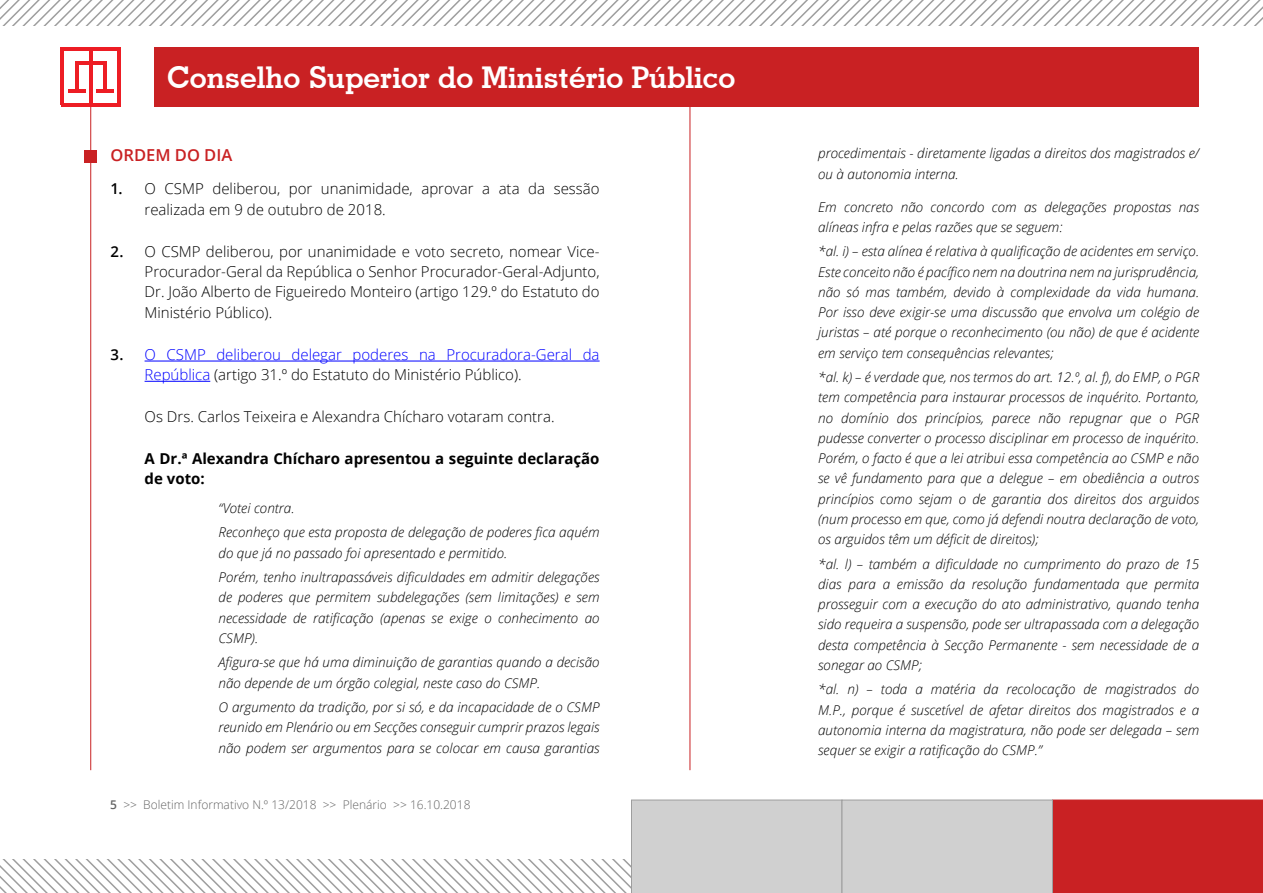
<style>
.page{position:relative;width:1263px;height:893px;background:#fff}
.page>*{position:absolute;margin:0;border:0;box-sizing:border-box;transform-origin:0 0}
.t1{font:700 30px "Geometric Slab 703 BT";color:#fff}
.titulo_texto_maiuscu{font:600 16.5px "Open Sans";color:#c92123}
.texto_miolo_fim{font:300 15px/20.2px "Open Sans";color:#000}
.texto_miolo_fim-2{font:300 15px/20.2px "Open Sans";color:#00f}
.declaracao_de_voto_t{font:700 15px/20.2px "Open Sans";color:#000}
.declaracao_de_voto{font:italic 300 13.5px/20.2px "Open Sans";color:#000;text-align:justify}
.Declaracao_de_voto_f{font:italic 300 13.5px/20.2px "Open Sans";color:#000;text-align:justify}
.t2{font:300 12px "Open Sans";color:#646464}
.s1{font-weight:600}
.s2{font-weight:600;color:#000}
.s3{color:#000}
</style>
<div class="page">
<svg style="left:0;top:800px;width:1263px;height:93px"></svg>
<div style="left:154px;top:47px;width:1045px;height:60px;background:#c92123"></div>
<hr style="left:90px;top:104px;width:1px;height:666px;background:#c92123">
<hr style="left:75px;top:61px;width:3px;height:31px;background:#ed1d24">
<hr style="left:61px;top:47px;width:3px;height:58px;background:#ed1d24">
<hr style="left:117px;top:49px;width:3px;height:56px;background:#ed1d24">
<hr style="left:61px;top:103px;width:59px;height:4px;background:#ed1d24">
<hr style="left:61px;top:47px;width:59px;height:4px;background:#ed1d24">
<hr style="left:89px;top:48px;width:3px;height:56px;background:#ed1d24">
<hr style="left:68px;top:89px;width:17px;height:4px;background:#ed1d24">
<hr style="left:103px;top:61px;width:3px;height:31px;background:#ed1d24">
<hr style="left:75px;top:61px;width:31px;height:4px;background:#ed1d24">
<hr style="left:96px;top:89px;width:18px;height:4px;background:#ed1d24">
<hr style="left:690px;top:104px;width:1px;height:666px;background:#c92123">
<svg style="left:0;top:0;width:1263px;height:26px"></svg>
<hr style="left:145px;top:361px;width:455px;height:1px;background:#00f">
<hr style="left:145px;top:381px;width:65px;height:1px;background:#00f">
<div style="left:84px;top:150px;width:13px;height:13px;background:#c92123"></div>
<h1 class="t1" style="left:167px;top:60px;width:570px">Conselho Superior do Ministério Público</h1>
<p class="titulo_texto_maiuscu" style="left:111px;top:143px;width:123px">ORDEM DO DIA</p>
<p class="texto_miolo_fim" style="left:145px;top:178px;width:456px;text-indent:-34px"><span class="s1">1.</span> O CSMP deliberou, por unanimidade, aprovar a ata da sessão realizada em 9 de outubro de 2018.</p>
<p class="texto_miolo_fim" style="left:145px;top:241px;width:456px;text-align:justify;text-indent:-34px"><span class="s1">2.</span> O CSMP deliberou, por unanimidade e voto secreto, nomear Vice-Procurador-Geral da República o Senhor Procurador-Geral-Adjunto, Dr. João Alberto de Figueiredo Monteiro (artigo 129.º do Estatuto do Ministério Público).</p>
<p class="texto_miolo_fim-2" style="left:145px;top:344px;width:456px;text-indent:-34px"><span class="s2">3.</span> O CSMP deliberou delegar poderes na Procuradora-Geral da<br>República <span class="s3">(artigo 31.º do Estatuto do Ministério Público).</span></p>
<p class="texto_miolo_fim" style="left:145px;top:406px;width:411px">Os Drs. Carlos Teixeira e Alexandra Chícharo votaram contra.</p>
<p class="declaracao_de_voto_t" style="left:145px;top:448px;width:456px">A Dr.ª Alexandra Chícharo apresentou a seguinte declaração de voto:</p>
<p class="declaracao_de_voto" style="left:219px;top:497px;width:77px">“Votei contra.</p>
<p class="declaracao_de_voto" style="left:219px;top:522px;width:382px">Reconheço que esta proposta de delegação de poderes fica aquém do que já no passado foi apresentado e permitido.</p>
<p class="declaracao_de_voto" style="left:219px;top:567px;width:382px">Porém, tenho inultrapassáveis dificuldades em admitir delegações de poderes que permitem subdelegações (sem limitações) e sem necessidade de ratificação (apenas se exige o conhecimento ao CSMP).</p>
<p class="declaracao_de_voto" style="left:219px;top:652px;width:382px">Afigura-se que há uma diminuição de garantias quando a decisão não depende de um órgão colegial, neste caso do CSMP.</p>
<p class="declaracao_de_voto" style="left:219px;top:697px;width:382px">O argumento da tradição, por si só, e da incapacidade de o CSMP reunido em Plenário ou em Secções conseguir cumprir prazos legais não podem ser argumentos para se colocar em causa garantias</p>
<p class="t2" style="left:110px;top:796px;width:362px"><span class="s1">5</span> &gt;&gt; Boletim Informativo N.º 13/2018 &gt;&gt; Plenário &gt;&gt; 16.10.2018</p>
<p class="declaracao_de_voto" style="left:818px;top:143px;width:382px">procedimentais - diretamente ligadas a direitos dos magistrados e/ ou à autonomia interna.</p>
<p class="declaracao_de_voto" style="left:818px;top:196px;width:382px">Em concreto não concordo com as delegações propostas nas alíneas infra e pelas razões que se seguem:</p>
<p class="declaracao_de_voto" style="left:818px;top:241px;width:382px">*al. i) – esta alínea é relativa à qualificação de acidentes em serviço.<br>Este conceito não é pacífico nem na doutrina nem na jurisprudência, não só mas também, devido à complexidade da vida humana.<br>Por isso deve exigir-se uma discussão que envolva um colégio de juristas – até porque o reconhecimento (ou não) de que é acidente em serviço tem consequências relevantes;</p>
<p class="declaracao_de_voto" style="left:818px;top:367px;width:382px">*al. k) – é verdade que, nos termos do art. 12.º, al. f), do EMP, o PGR tem competência para instaurar processos de inquérito. Portanto, no domínio dos princípios, parece não repugnar que o PGR pudesse converter o processo disciplinar em processo de inquérito.<br>Porém, o facto é que a lei atribui essa competência ao CSMP e não se vê fundamento para que a delegue – em obediência a outros princípios como sejam o de garantia dos direitos dos arguidos (num processo em que, como já defendi noutra declaração de voto, os arguidos têm um déficit de direitos);</p>
<p class="declaracao_de_voto" style="left:818px;top:553px;width:382px">*al. l) – também a dificuldade no cumprimento do prazo de 15 dias para a emissão da resolução fundamentada que permita prosseguir com a execução do ato administrativo, quando tenha sido requeira a suspensão, pode ser ultrapassada com a delegação desta competência à Secção Permanente - sem necessidade de a sonegar ao CSMP;</p>
<p class="Declaracao_de_voto_f" style="left:818px;top:679px;width:382px">*al. n) – toda a matéria da recolocação de magistrados do M.P., porque é suscetível de afetar direitos dos magistrados e a autonomia interna da magistratura, não pode ser delegada – sem sequer se exigir a ratificação do CSMP.”</p>
</div>
